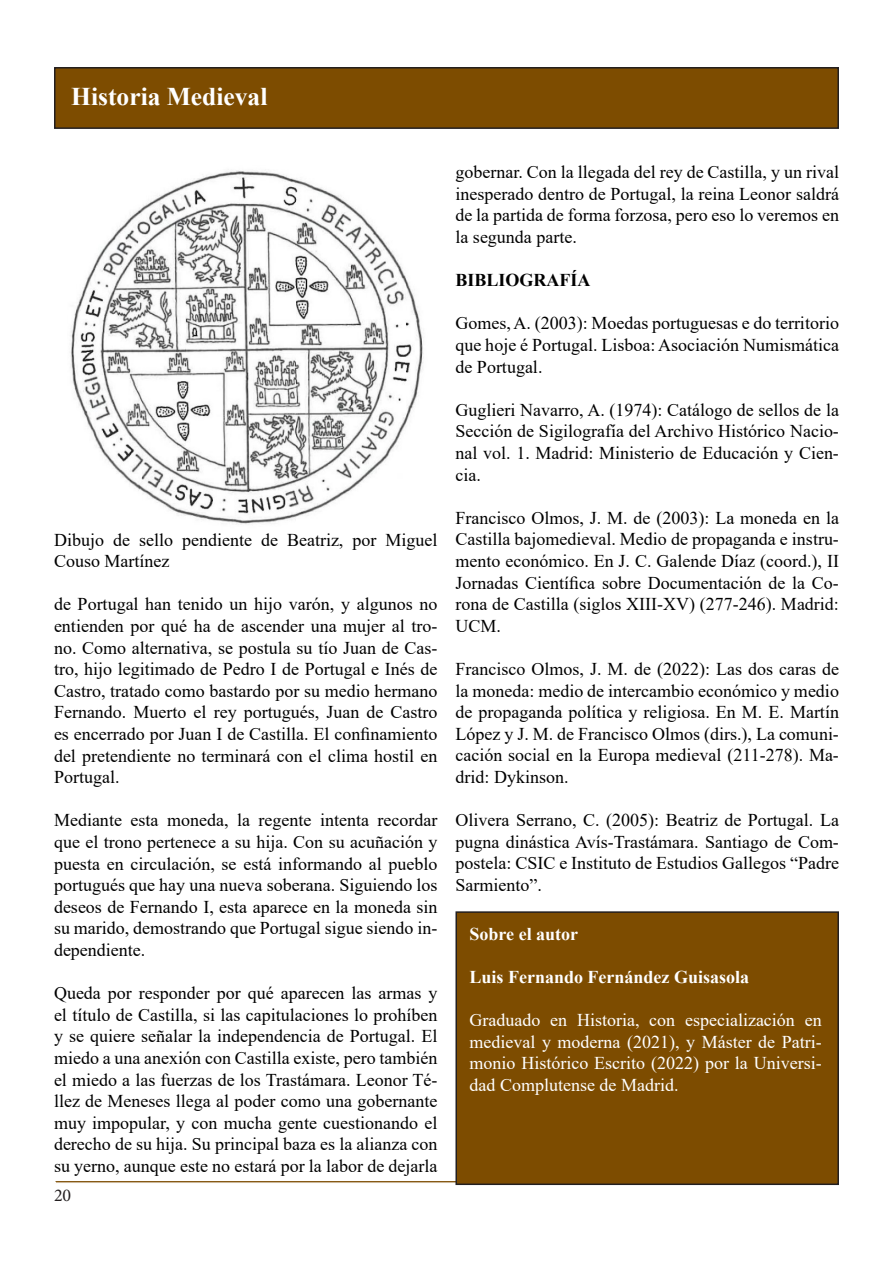
<style>
.page{position:relative;width:893px;height:1263px;background:#fff}
.page>*{position:absolute;margin:0;border:0;box-sizing:border-box;transform-origin:0 0}
.t1{font:700 25.5px "Times New Roman";color:#fff}
.t2{font:18px/21.6px "Times New Roman";color:#000;text-align:justify}
.t3{font:18px/21.6px "Times New Roman";color:#fff;text-align:justify}
.t4{font:700 18px "Times New Roman";color:#fff}
.t5{font:700 18px "Times New Roman";color:#000}
.t6{font:18px "Minion Pro";color:#231f20}
</style>
<div class="page">
<hr style="left:892px;top:0;width:1px;height:1263px;background:#7e4e01">
<div style="left:55px;top:68px;width:783px;height:60px;background:#7d4c00"></div>
<div style="left:54px;top:67px;width:785px;height:62px;border:2px solid #231f20"></div>
<svg style="left:55px;top:1181px;width:400px;height:2px"></svg>
<div style="left:456px;top:912px;width:382px;height:272px;background:#7d4c00"></div>
<div style="left:455px;top:911px;width:384px;height:274px;border:2px solid #231f20"></div>
<img style="left:70px;top:170px;width:354px;height:354px">
<p class="t1" style="left:71px;top:78px;width:198px">Historia Medieval</p>
<p class="t2" style="left:54px;top:528px;width:385px">Dibujo de sello pendiente de Beatriz, por Miguel<br>Couso Martínez</p>
<p class="t2" style="left:54px;top:593px;width:385px">de Portugal han tenido un hijo varón, y algunos no entienden por qué ha de ascender una mujer al tro&shy;no. Como alternativa, se postula su tío Juan de Cas&shy;tro, hijo legitimado de Pedro I de Portugal e Inés de Castro, tratado como bastardo por su medio hermano Fernando. Muerto el rey portugués, Juan de Castro es encerrado por Juan I de Castilla. El confinamiento del pretendiente no terminará con el clima hostil en Portugal.</p>
<p class="t2" style="left:54px;top:809px;width:385px">Mediante esta moneda, la regente intenta recordar que el trono pertenece a su hija. Con su acuñación y puesta en circulación, se está informando al pueblo portugués que hay una nueva soberana. Siguiendo los deseos de Fernando I, esta aparece en la moneda sin su marido, demostrando que Portugal sigue siendo in&shy;dependiente.</p>
<p class="t2" style="left:54px;top:982px;width:385px">Queda por responder por qué aparecen las armas y el título de Castilla, si las capitulaciones lo prohíben y se quiere señalar la independencia de Portugal. El miedo a una anexión con Castilla existe, pero también el miedo a las fuerzas de los Trastámara. Leonor Té&shy;llez de Meneses llega al poder como una gobernante muy impopular, y con mucha gente cuestionando el derecho de su hija. Su principal baza es la alianza con su yerno, aunque este no estará por la labor de dejarla</p>
<p class="t6" style="left:54px;top:1183px;width:19px">20</p>
<p class="t2" style="left:455px;top:161px;width:385px">gobernar. Con la llegada del rey de Castilla, y un rival inesperado dentro de Portugal, la reina Leonor saldrá de la partida de forma forzosa, pero eso lo veremos en la segunda parte.</p>
<p class="t5" style="left:455px;top:267px;width:137px">BIBLIOGRAFÍA</p>
<p class="t2" style="left:455px;top:312px;width:385px">Gomes, A. (2003): Moedas portuguesas e do territorio que hoje é Portugal. Lisboa: Asociación Numismática de Portugal.</p>
<p class="t2" style="left:455px;top:398px;width:385px">Guglieri Navarro, A. (1974): Catálogo de sellos de la Sección de Sigilografía del Archivo Histórico Nacio&shy;nal vol. 1. Madrid: Ministerio de Educación y Cien&shy;cia.</p>
<p class="t2" style="left:455px;top:506px;width:385px">Francisco Olmos, J. M. de (2003): La moneda en la Castilla bajomedieval. Medio de propaganda e instru&shy;mento económico. En J. C. Galende Díaz (coord.), II Jornadas Científica sobre Documentación de la Co&shy;rona de Castilla (siglos XIII-XV) (277-246). Madrid:<br>UCM.</p>
<p class="t2" style="left:455px;top:658px;width:385px">Francisco Olmos, J. M. de (2022): Las dos caras de la moneda: medio de intercambio económico y medio de propaganda política y religiosa. En M. E. Martín López y J. M. de Francisco Olmos (dirs.), La comuni&shy;cación social en la Europa medieval (211-278). Ma&shy;drid: Dykinson.</p>
<p class="t2" style="left:455px;top:809px;width:385px">Olivera Serrano, C. (2005): Beatriz de Portugal. La pugna dinástica Avís-Trastámara. Santiago de Com&shy;postela: CSIC e Instituto de Estudios Gallegos “Padre Sarmiento”.</p>
<p class="t4" style="left:470px;top:921px;width:110px">Sobre el autor</p>
<p class="t4" style="left:470px;top:964px;width:281px">Luis Fernando Fernández Guisasola</p>
<p class="t3" style="left:470px;top:1009px;width:354px">Graduado en Historia, con especialización en medieval y moderna (2021), y Máster de Patri&shy;monio Histórico Escrito (2022) por la Universi&shy;dad Complutense de Madrid.</p>
</div>
